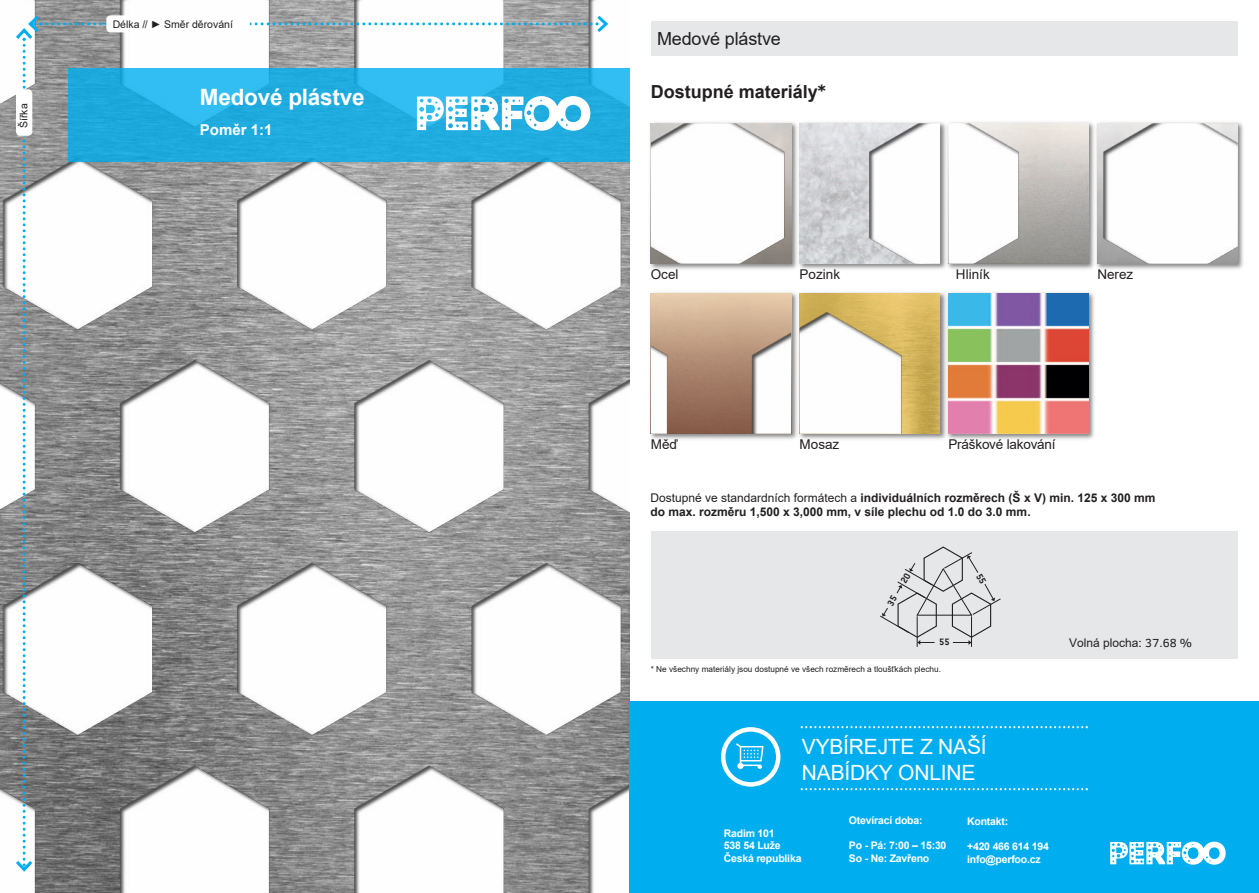
<style>
.page{position:relative;width:1259px;height:893px;background:#fff}
.page>*{position:absolute;margin:0;border:0;box-sizing:border-box;transform-origin:0 0}
.t1{font:700 22.5px "Arial";letter-spacing:-.01em;color:#fff}
.t2{font:21px/25.2px "Arial";letter-spacing:-.01em;color:#fff}
.t3{font:700 18px "Arial";color:#231f20}
.t4{font:18px "Arial";letter-spacing:-.01em;color:#231f20}
.t5{font:700 15px "Arial";color:#fff}
.t6{font:13.5px "Arial";color:#231f20}
.t7{font:700 12px/13.8px "Arial";color:#231f20}
.t8{font:12px "Arial";color:#231f20}
.t9{font:700 10.5px/12.6px "Arial";letter-spacing:-.02em;color:#fff}
.t10{font:10.5px "Arial";color:#231f20}
.t11{font:700 10.2px "Conduit ITC Pro";color:#231f20}
.t12{font:8.25px "Arial";color:#231f20}
.s1{font-weight:700}
.s2{font-family:"Clear Sans"}
.s3{font-weight:400}
</style>
<div class="page">
<img style="left:0;top:0;width:629px;height:893px">
<img style="left:1091px;top:121px;width:153px;height:148px">
<img style="left:650px;top:293px;width:144px;height:146px">
<img style="left:794px;top:434px;width:149px;height:5px">
<img style="left:943px;top:434px;width:151px;height:5px">
<div style="left:629px;top:702px;width:630px;height:191px;background:#00aeef"></div>
<div style="left:651px;top:531px;width:586px;height:128px;background:#e6e7e9"></div>
<hr style="left:917px;top:616px;width:1px;height:31px;background:#231f20">
<hr style="left:971px;top:616px;width:1px;height:31px;background:#231f20">
<img style="left:651px;top:123px;width:586px;height:311px">
<div style="left:68px;top:68px;width:561px;height:94px;background:#00aeef;opacity:.8"></div>
<svg style="left:13px;top:13px;width:597px;height:861px"></svg>
<div style="left:651px;top:21px;width:586px;height:34px;background:#e6e7e9"></div>
<svg style="left:800px;top:726px;width:288px;height:2px"></svg>
<svg style="left:800px;top:788px;width:288px;height:2px"></svg>
<svg style="left:721px;top:727px;width:59px;height:60px"></svg>
<svg style="left:1110px;top:842px;width:115px;height:23px"></svg>
<svg style="left:880px;top:546px;width:121px;height:99px"></svg>
<p class="t10" style="left:17px;top:128px;width:26px;rotate:-90deg">Šířka</p>
<p class="t10" style="left:113px;top:17px;width:122px">Délka // <span class="s1">►</span> Směr děrování</p>
<h1 class="t1" style="left:200px;top:81px;width:166px">Medové plástve</h1>
<p class="t5" style="left:200px;top:119px;width:74px">Poměr 1:1</p>
<h3 class="t4" style="left:657px;top:26px;width:125px">Medové plástve</h3>
<h3 class="t3" style="left:651px;top:79px;width:177px">Dostupné materiály<span class="s2">*</span></h3>
<p class="t6" style="left:651px;top:265px;width:29px">Ocel</p>
<p class="t6" style="left:799px;top:265px;width:42px">Pozink</p>
<p class="t6" style="left:956px;top:265px;width:35px">Hliník</p>
<p class="t6" style="left:1097px;top:265px;width:38px">Nerez</p>
<p class="t6" style="left:651px;top:435px;width:29px">Měď</p>
<p class="t6" style="left:799px;top:435px;width:41px">Mosaz</p>
<p class="t6" style="left:948px;top:435px;width:109px">Práškové lakování</p>
<p class="t7" style="left:650px;top:491px;width:506px"><span class="s3">Dostupné ve standardních formátech a</span> individuálních rozměrech (Š x V) min. 125 x 300 mm do max. rozměru 1,500 x 3,000 mm, v síle plechu od 1.0 do 3.0 mm.</p>
<p class="t11" style="left:939px;top:635px;width:12px">55</p>
<p class="t8" style="left:1069px;top:635px;width:124px">Volná plocha<span class="s2">: 37.68 %</span></p>
<p class="t12" style="left:651px;top:663px;width:292px">* Ne všechny materiály jsou dostupné ve všech rozměrech a tloušťkách plechu.</p>
<h2 class="t2" style="left:802px;top:734px;width:186px">VYBÍREJTE Z NAŠÍ<br>NABÍDKY ONLINE</h2>
<p class="t9" style="left:724px;top:827px;width:79px">Radim 101<br>538 54 Luže<br>Česká republika</p>
<p class="t9" style="left:849px;top:814px;width:75px">Otevírací doba:</p>
<p class="t9" style="left:849px;top:839px;width:99px">Po - Pá: 7:00 – 15:30<br>So - Ne: Zavřeno</p>
<p class="t9" style="left:967px;top:815px;width:43px">Kontakt:</p>
<p class="t9" style="left:967px;top:840px;width:83px">+420 466 614 194 info@perfoo.cz</p>
</div>
